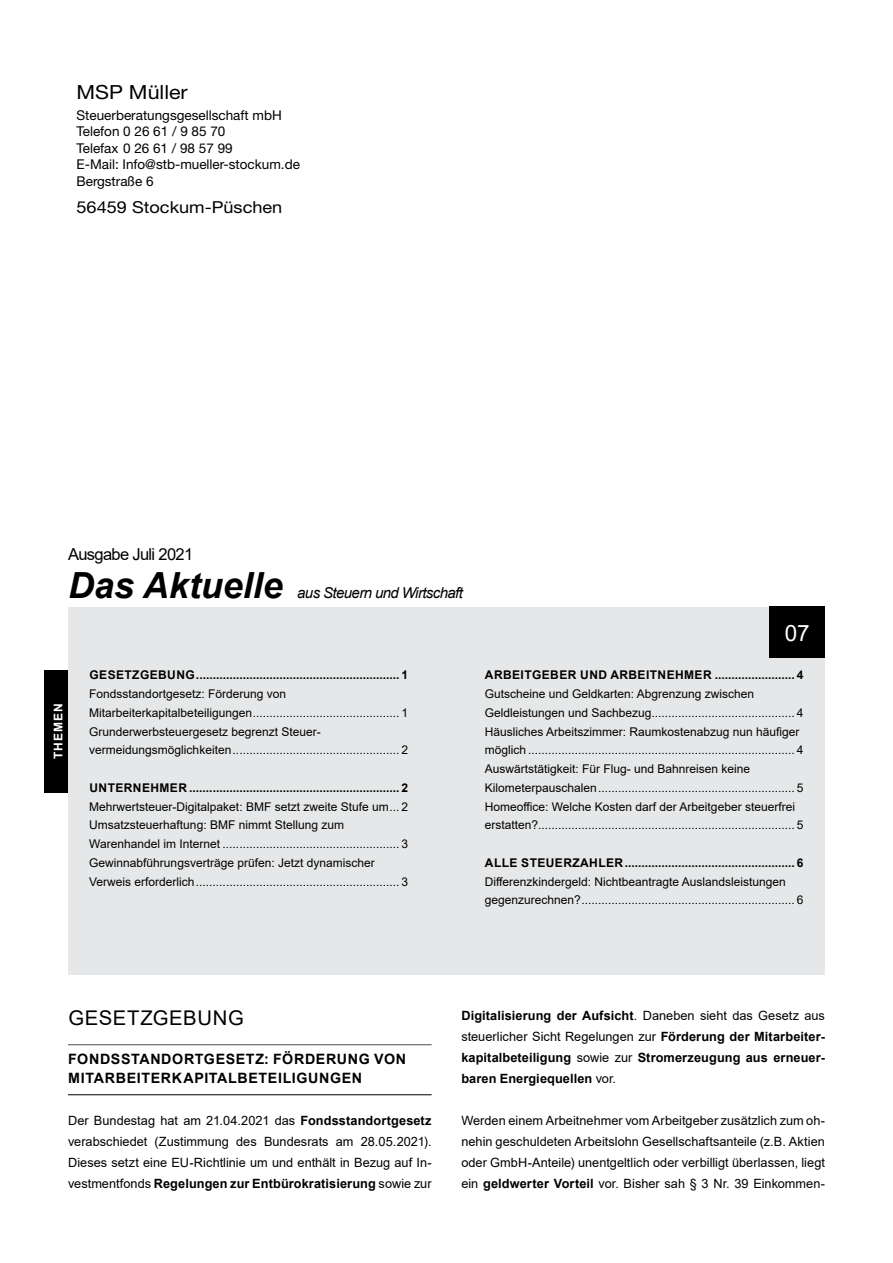
<style>
.page{position:relative;width:893px;height:1263px;background:#fff}
.page>*{position:absolute;margin:0;border:0;box-sizing:border-box;transform-origin:0 0}
.t1{font:italic 700 36px "Arial";color:#000}
.t2{font:22.5px "Arial";color:#fff}
.t3{font:20.25px "Arial";letter-spacing:.035em;color:#000}
.t4{font:19.5px "Helvetica Neue";color:#000;scale:1.1 1}
.t5{font:16.5px "Helvetica Neue";color:#000;scale:1.1 1}
.t6{font:16.5px "Arial";letter-spacing:-.04em;color:#000}
.t7{font:italic 15px "Arial";letter-spacing:-.04em;color:#000}
.t8{font:700 14.25px/19.5px "Arial";letter-spacing:.045em;color:#000}
.t9{font:13.5px/16.5px "Helvetica Neue";color:#000}
.t10{font:12.75px/21px "Arial";color:#000;text-align:justify}
.t11{font:700 12.75px/21px "Arial";letter-spacing:.005em;color:#000;text-align:justify}
.t12{font:12px/18.8px "Arial";color:#000}
.t13{font:700 12px "Arial";letter-spacing:.035em;color:#000}
.t14{font:700 12px "Arial";letter-spacing:.085em;color:#fff}
.s1{font-weight:700}
.s2{font-weight:400}
</style>
<div class="page">
<div style="left:68px;top:607px;width:757px;height:367px;background:#e6e7e8"></div>
<hr style="left:68px;top:1044px;width:364px;height:1px;background:#4d4d4f">
<hr style="left:68px;top:1094px;width:364px;height:1px;background:#000">
<div style="left:770px;top:607px;width:55px;height:51px;background:#000"></div>
<div style="left:45px;top:670px;width:23px;height:122px;background:#000"></div>
<h3 class="t4" style="left:77px;top:80px;width:103px">MSP Müller</h3>
<p class="t9" style="left:77px;top:107px;width:225px">Steuerberatungsgesellschaft mbH<br>Telefon 0 26 61 / 9 85 70<br>Telefax 0 26 61 / 98 57 99<br>E-Mail: Info@stb-mueller-stockum.de<br>Bergstraße 6</p>
<h3 class="t5" style="left:77px;top:197px;width:189px">56459 Stockum-Püschen</h3>
<h3 class="t6" style="left:68px;top:543px;width:127px">Ausgabe Juli 2021</h3>
<h1 class="t1" style="left:68px;top:561px;width:216px">Das Aktuelle</h1>
<p class="t7" style="left:297px;top:583px;width:167px">aus Steuern und Wirtschaft</p>
<p class="t14" style="left:50px;top:759px;width:57px;rotate:-90deg">THEMEN</p>
<p class="t13" style="left:90px;top:667px;width:320px">Gesetzgebung ............................................................. 1</p>
<p class="t12" style="left:89px;top:684px;width:320px">Fondsstandortgesetz: Förderung von Mitarbeiterkapitalbeteiligungen............................................ 1<br>Grunderwerbsteuergesetz begrenzt Steuer&shy;vermeidungsmöglichkeiten.................................................. 2</p>
<p class="t13" style="left:89px;top:779px;width:320px">U nternehmer ............................................................... 2</p>
<p class="t12" style="left:89px;top:797px;width:320px">Mehrwertsteuer-Digitalpaket: BMF setzt zweite Stufe um... 2<br>Umsatzsteuerhaftung: BMF nimmt Stellung zum Warenhandel im Internet ..................................................... 3<br>Gewinnabführungsverträge prüfen: Jetzt dynamischer Verweis erforderlich............................................................. 3</p>
<h2 class="t2" style="left:785px;top:617px;width:27px">07</h2>
<p class="t13" style="left:485px;top:667px;width:320px">Arbeitgeber und Arbeitnehmer ........................ 4</p>
<p class="t12" style="left:485px;top:684px;width:320px">Gutscheine und Geldkarten: Abgrenzung zwischen Geldleistungen und Sachbezug........................................... 4<br>Häusliches Arbeitszimmer: Raumkostenabzug nun häufiger möglich ................................................................................ 4<br>Auswärtstätigkeit: Für Flug- und Bahnreisen keine Kilometerpauschalen........................................................... 5<br>Homeoffice: Welche Kosten darf der Arbeitgeber steuerfrei erstatten?............................................................................. 5</p>
<p class="t13" style="left:485px;top:854px;width:320px">alle Steuerzahler................................................... 6</p>
<p class="t12" style="left:485px;top:872px;width:320px">Differenzkindergeld: Nichtbeantragte Auslandsleistungen gegenzurechnen?................................................................ 6</p>
<h3 class="t3" style="left:68px;top:1004px;width:160px">Gesetzgebung</h3>
<p class="t8" style="left:68px;top:1049px;width:339px">Fondsstandortg esetz: Förderung von<br>Mitarbeiterkapitalbeteilig ung en</p>
<p class="t10" style="left:68px;top:1110px;width:365px">Der Bundestag hat am 21.04.2021 das <span class="s1">Fondsstandortgesetz </span>verabschiedet (Zustimmung des Bundesrats am 28.05.2021).<br>Dieses setzt eine EU-Richtlinie um und enthält in Bezug auf In&shy;vestmentfonds <span class="s1">Regelungen zur Entbürokratisierung</span> sowie zur</p>
<p class="t11" style="left:461px;top:1005px;width:365px">Digitalisierung der Aufsicht<span class="s2">. Daneben sieht das Gesetz aus steuerlicher Sicht Regelungen zur</span> Förderung der Mitarbeiter&shy;kapitalbeteiligung <span class="s2">sowie zur</span> Stromerzeugung aus erneuer&shy;baren Energiequellen <span class="s2">vor.</span></p>
<p class="t10" style="left:461px;top:1110px;width:365px">Werden einem Arbeitnehmer vom Arbeitgeber zusätzlich zum oh&shy;nehin geschuldeten Arbeitslohn Gesellschaftsanteile (z.B. Aktien oder GmbH-Anteile) unentgeltlich oder verbilligt überlassen, liegt ein <span class="s1">geldwerter Vorteil</span> vor. Bisher sah § 3 Nr. 39 Einkommen-</p>
</div>
